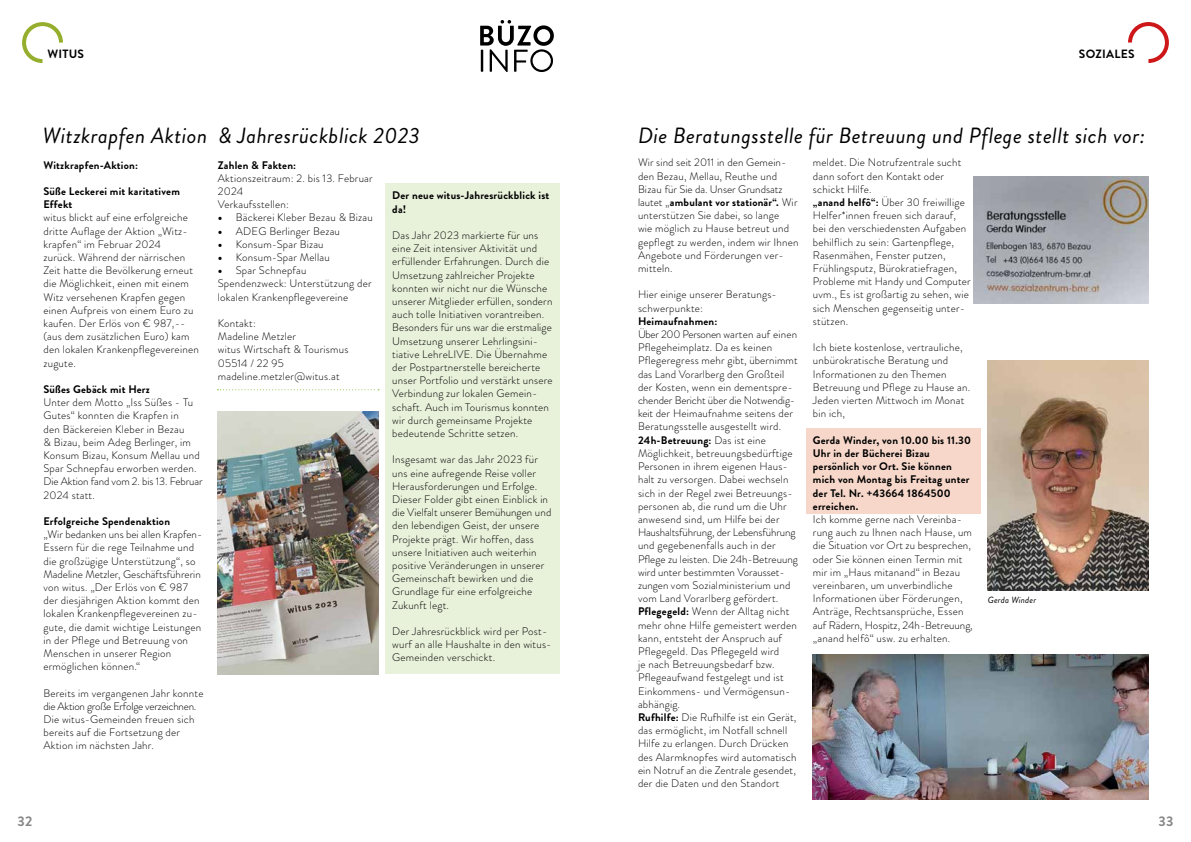
<style>
.page{position:relative;width:1191px;height:842px;background:#fff}
.page>*{position:absolute;margin:0;border:0;box-sizing:border-box;transform-origin:0 0}
.t1{font:italic 22px "Brandon Grotesque";letter-spacing:.02em;color:#000}
.t2{font:700 14px "Brandon Grotesque";color:#878787}
.t3{font:700 12px "Brandon Grotesque";letter-spacing:.02em;color:#000}
.t4{font:300 11px/13.2px "Brandon Grotesque";letter-spacing:.02em;color:#000}
.t5{font:700 11px/13.2px "Brandon Grotesque";letter-spacing:.02em;color:#000}
.t6{font:italic 9px "Brandon Grotesque";letter-spacing:.02em;color:#000}
.s1{font-family:"Minion Pro";font-weight:400;font-size:12px}
.s2{font-weight:700}
</style>
<div class="page">
<svg style="left:480px;top:20px;width:74px;height:52px"></svg>
<div style="left:385px;top:184px;width:175px;height:490px;background:#e8f1da"></div>
<svg style="left:22px;top:22px;width:41px;height:41px"></svg>
<svg style="left:217px;top:389px;width:162px;height:1px"></svg>
<img style="left:217px;top:411px;width:161px;height:263px">
<div style="left:806px;top:429px;width:174px;height:85px;background:#f6d7ca"></div>
<svg style="left:1128px;top:22px;width:40px;height:41px"></svg>
<img style="left:987px;top:360px;width:161px;height:231px">
<img style="left:973px;top:177px;width:175px;height:127px">
<img style="left:813px;top:655px;width:335px;height:144px">
<p class="t3" style="left:47px;top:45px;width:38px">WITUS</p>
<h1 class="t1" style="left:43px;top:120px;width:379px">Witzkrapfen Aktion &amp; Jahresrückblick 2023</h1>
<p class="t5" style="left:43px;top:158px;width:96px">Witzkrapfen-Aktion:</p>
<p class="t5" style="left:43px;top:185px;width:138px">Süße Leckerei mit karitativem<br>Effekt</p>
<p class="t4" style="left:43px;top:211px;width:157px">witus blickt auf eine erfolgreiche dritte Auflage der Aktion „Witz&shy;krapfen“ im Februar 2024<br>zurück. Während der närrischen<br>Zeit hatte die Bevölkerung erneut die Möglichkeit, einen mit einem<br>Witz versehenen Krapfen gegen einen Aufpreis von einem Euro zu kaufen. Der Erlös von € 987,-- (aus dem zusätzlichen Euro) kam den lokalen Krankenpflegevereinen zugute.</p>
<p class="t5" style="left:43px;top:383px;width:108px">Süßes Gebäck mit Herz</p>
<p class="t4" style="left:43px;top:396px;width:161px">Unter dem Motto „Iss Süßes - Tu<br>Gutes“ konnten die Krapfen in<br>den Bäckereien Kleber in Bezau<br>&amp; Bizau, beim Adeg Berlinger, im<br>Konsum Bizau, Konsum Mellau und<br>Spar Schnepfau erworben werden.<br>Die Aktion fand vom 2. bis 13. Februar<br>2024 statt.</p>
<p class="t5" style="left:43px;top:515px;width:128px">Erfolgreiche Spendenaktion</p>
<p class="t4" style="left:43px;top:528px;width:160px">„Wir bedanken uns bei allen Krapfen-<br>Essern für die rege Teilnahme und die großzügige Unterstützung“, so<br>Madeline Metzler, Geschäftsführerin von witus. „Der Erlös von € 987 der diesjährigen Aktion kommt den lokalen Krankenpflegevereinen zu&shy;gute, die damit wichtige Leistungen in der Pflege und Betreuung von<br>Menschen in unserer Region ermöglichen können.“</p>
<p class="t4" style="left:43px;top:686px;width:162px">Bereits im vergangenen Jahr konnte die Aktion große Erfolge verzeichnen.<br>Die witus-Gemeinden freuen sich bereits auf die Fortsetzung der<br>Aktion im nächsten Jahr.</p>
<p class="t5" style="left:218px;top:158px;width:80px">Zahlen &amp; Fakten:</p>
<p class="t4" style="left:218px;top:171px;width:156px">Aktionszeitraum: 2. bis 13. Februar<br>2024<br>Verkaufsstellen:</p>
<p class="t4" style="left:218px;top:211px;width:156px"><span class="s1">•</span> Bäckerei Kleber Bezau &amp; Bizau</p>
<p class="t4" style="left:218px;top:224px;width:124px"><span class="s1">•</span> ADEG Berlinger Bezau</p>
<p class="t4" style="left:218px;top:237px;width:107px"><span class="s1">•</span> Konsum-Spar Bizau</p>
<p class="t4" style="left:218px;top:251px;width:113px"><span class="s1">•</span> Konsum-Spar Mellau</p>
<p class="t4" style="left:218px;top:264px;width:155px"><span class="s1">•</span> Spar Schnepfau<br>Spendenzweck: Unterstützung der lokalen Krankenpflegevereine</p>
<p class="t4" style="left:218px;top:317px;width:132px">Kontakt:<br>Madeline Metzler<br>witus Wirtschaft &amp; Tourismus<br>05514 / 22 95 madeline.metzler@witus.at</p>
<p class="t5" style="left:392px;top:189px;width:159px">Der neue witus-Jahresrückblick ist da!</p>
<p class="t4" style="left:392px;top:229px;width:162px">Das Jahr 2023 markierte für uns eine Zeit intensiver Aktivität und erfüllender Erfahrungen. Durch die Umsetzung zahlreicher Projekte konnten wir nicht nur die Wünsche unserer Mitglieder erfüllen, sondern auch tolle Initiativen vorantreiben.<br>Besonders für uns war die erstmalige Umsetzung unserer Lehrlingsini&shy;tiative LehreLIVE. Die Übernahme der Postpartnerstelle bereicherte unser Portfolio und verstärkt unsere Verbindung zur lokalen Gemein&shy;schaft. Auch im Tourismus konnten wir durch gemeinsame Projekte bedeutende Schritte setzen.</p>
<p class="t4" style="left:392px;top:453px;width:161px">Insgesamt war das Jahr 2023 für uns eine aufregende Reise voller<br>Herausforderungen und Erfolge.<br>Dieser Folder gibt einen Einblick in die Vielfalt unserer Bemühungen und den lebendigen Geist, der unsere<br>Projekte prägt. Wir hoffen, dass unsere Initiativen auch weiterhin positive Veränderungen in unserer<br>Gemeinschaft bewirken und die<br>Grundlage für eine erfolgreiche<br>Zukunft legt.</p>
<p class="t4" style="left:392px;top:625px;width:161px">Der Jahresrückblick wird per Post&shy;wurf an alle Haushalte in den witus-<br>Gemeinden verschickt.</p>
<p class="t3" style="left:1079px;top:45px;width:57px">SOZIALES</p>
<h1 class="t1" style="left:638px;top:120px;width:508px">Die Beratungsstelle für Betreuung und Pflege stellt sich vor:</h1>
<p class="t4" style="left:638px;top:156px;width:162px">Wir sind seit 2011 in den Gemein&shy;den Bezau, Mellau, Reuthe und<br>Bizau für Sie da. Unser Grundsatz lautet „<span class="s2">ambulant vor stationär“.</span> Wir unterstützen Sie dabei, so lange<br>wie möglich zu Hause betreut und gepflegt zu werden, indem wir Ihnen<br>Angebote und Förderungen ver&shy;mitteln.</p>
<p class="t4" style="left:638px;top:288px;width:140px">Hier einige unserer Beratungs&shy;schwerpunkte:</p>
<p class="t5" style="left:638px;top:315px;width:81px">Heimaufnahmen:</p>
<p class="t4" style="left:638px;top:328px;width:161px">Über 200 Personen warten auf einen Pflegeheimplatz. Da es keinen Pflegeregress mehr gibt, übernimmt das Land Vorarlberg den Großteil der Kosten, wenn ein dementspre&shy;chender Bericht über die Notwendig&shy;keit der Heimaufnahme seitens der Beratungsstelle ausgestellt wird.<br><span class="s2">24h-Betreuung:</span> Das ist eine Möglichkeit, betreuungsbedürftige Personen in ihrem eigenen Haus&shy;halt zu versorgen. Dabei wechseln sich in der Regel zwei Betreuungs&shy;personen ab, die rund um die Uhr anwesend sind, um Hilfe bei der Haushaltsführung, der Lebensführung und gegebenenfalls auch in der Pflege zu leisten. Die 24h-Betreuung wird unter bestimmten Vorausset&shy;zungen vom Sozialministerium und vom Land Vorarlberg gefördert.<br><span class="s2">Pflegegeld:</span> Wenn der Alltag nicht mehr ohne Hilfe gemeistert werden kann, entsteht der Anspruch auf Pflegegeld. Das Pflegegeld wird<br>je nach Betreuungsbedarf bzw.<br>Pflegeaufwand festgelegt und ist Einkommens- und Vermögensun&shy;abhängig.<br><span class="s2">Rufhilfe:</span> Die Rufhilfe ist ein Gerät, das ermöglicht, im Notfall schnell Hilfe zu erlangen. Durch Drücken des Alarmknopfes wird automatisch ein Notruf an die Zentrale gesendet, der die Daten und den Standort</p>
<p class="t4" style="left:813px;top:156px;width:159px">meldet. Die Notrufzentrale sucht dann sofort den Kontakt oder schickt Hilfe.<br><span class="s2">„anand helfô“:</span> Über 30 freiwillige<br>Helfer*innen freuen sich darauf, bei den verschiedensten Aufgaben behilflich zu sein: Gartenpflege,<br>Rasenmähen, Fenster putzen,<br>Frühlingsputz, Bürokratiefragen,<br>Probleme mit Handy und Computer uvm., Es ist großartig zu sehen, wie sich Menschen gegenseitig unter&shy;stützen.</p>
<p class="t4" style="left:813px;top:341px;width:159px">Ich biete kostenlose, vertrauliche, unbürokratische Beratung und<br>Informationen zu den Themen<br>Betreuung und Pflege zu Hause an.<br>Jeden vierten Mittwoch im Monat bin ich,</p>
<p class="t5" style="left:813px;top:433px;width:160px">Gerda Winder, von 10.00 bis 11.30<br>Uhr in der Bücherei Bizau persönlich vor Ort. Sie können mich von Montag bis Freitag unter der Tel. Nr. +43664 1864500 erreichen.</p>
<p class="t4" style="left:813px;top:513px;width:161px">Ich komme gerne nach Vereinba&shy;rung auch zu Ihnen nach Hause, um die Situation vor Ort zu besprechen, oder Sie können einen Termin mit mir im „Haus mitanand“ in Bezau vereinbaren, um unverbindliche Informationen über Förderungen, Anträge, Rechtsansprüche, Essen auf Rädern, Hospitz, 24h-Betreuung, „anand helfô“ usw. zu erhalten.</p>
<p class="t6" style="left:987px;top:594px;width:50px">Gerda Winder</p>
<p class="t2" style="left:18px;top:812px;width:16px">32</p>
<p class="t2" style="left:1158px;top:812px;width:16px">33</p>
</div>
